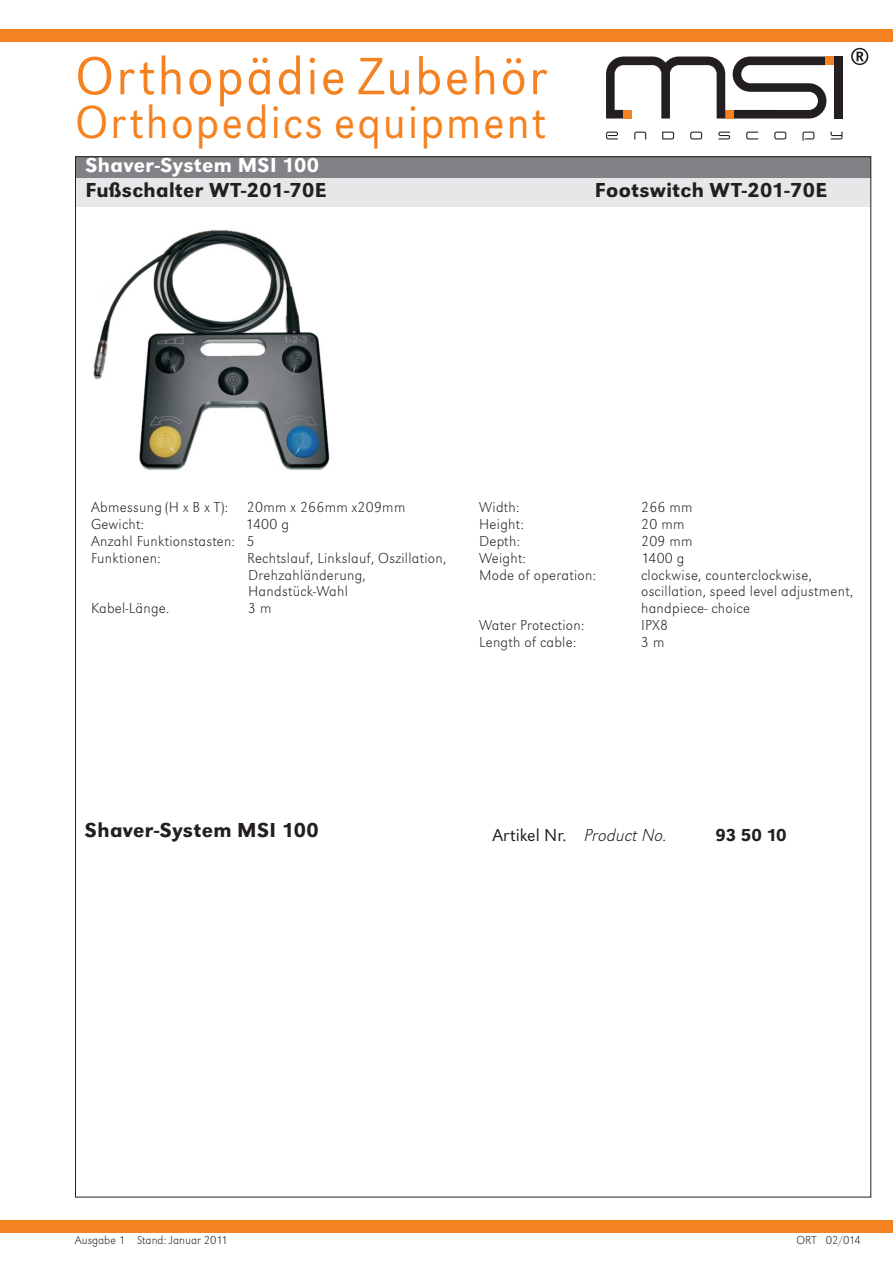
<style>
.page{position:relative;width:893px;height:1263px;background:#fff}
.page>*{position:absolute;margin:0;border:0;box-sizing:border-box;transform-origin:0 0}
.t1{font:55.35px "URW Grotesk T Ligh";letter-spacing:.05em;color:#f58220;scale:.94 1}
.t2{font:48px "URW Grotesk T Ligh";letter-spacing:.05em;color:#f58220;scale:.93 1}
.t3{font:500 21px "URW Grotesk T";letter-spacing:.02em;color:#231f20}
.t4{font:500 21px "URW Grotesk T";letter-spacing:.02em;color:#fff}
.t5{font:18px "URW Grotesk T Ligh";color:#231f20}
.t6{font:500 18px "URW Grotesk T";color:#231f20}
.t7{font:15px/16.8px "URW Grotesk T Extr Ligh";letter-spacing:.02em;color:#231f20}
.t8{font:12px "URW Grotesk T Extr Ligh";color:#231f20}
.s1{font-size:54.6px}
.s2{font-family:"URW Grotesk T Extr Ligh,Italic"}
</style>
<div class="page">
<div style="left:0;top:30px;width:893px;height:12px;background:#f58220"></div>
<div style="left:0;top:1220px;width:893px;height:12px;background:#f58220"></div>
<div style="left:76px;top:177px;width:795px;height:30px;background:#e6e7e9"></div>
<div style="left:75px;top:157px;width:796px;height:21px;background:#808285"></div>
<svg style="left:606px;top:132px;width:236px;height:9px"></svg>
<svg style="left:851px;top:48px;width:17px;height:17px"></svg>
<svg style="left:733px;top:57px;width:93px;height:62px"></svg>
<div style="left:834px;top:57px;width:8px;height:62px;background:#231f20"></div>
<div style="left:725px;top:110px;width:9px;height:9px;background:#f58220"></div>
<svg style="left:606px;top:57px;width:119px;height:62px"></svg>
<div style="left:623px;top:110px;width:9px;height:8px;background:#f58220"></div>
<div style="left:825px;top:57px;width:9px;height:8px;background:#f58220"></div>
<img style="left:93px;top:230px;width:237px;height:241px">
<h1 class="t1" style="left:76px;top:52px;width:503px">Orthopädie <span class="s1">Zubehör</span></h1>
<h2 class="t2" style="left:76px;top:102px;width:507px">Orthopedics equipment</h2>
<h3 class="t4" style="left:85px;top:156px;width:235px">Shaver-System MSI 100</h3>
<h3 class="t3" style="left:86px;top:181px;width:243px">Fußschalter WT-201-70E</h3>
<h3 class="t3" style="left:595px;top:181px;width:234px">Footswitch WT-201-70E</h3>
<p class="t7" style="left:91px;top:499px;width:138px">Abmessung (H x B x T):</p>
<p class="t7" style="left:247px;top:499px;width:160px">20mm x 266mm x209mm</p>
<p class="t7" style="left:91px;top:516px;width:54px">Gewicht:</p>
<p class="t7" style="left:91px;top:516px;width:199px;text-indent:155px">1400 g<br>Anzahl Funktionstasten: 5<br>Funktionen:</p>
<p class="t7" style="left:247px;top:550px;width:201px">Rechtslauf, Linkslauf, Oszillation,<br>Drehzahländerung,<br>Handstück-Wahl</p>
<p class="t7" style="left:91px;top:601px;width:80px">Kabel-Länge.</p>
<p class="t7" style="left:248px;top:601px;width:25px">3 m</p>
<p class="t7" style="left:479px;top:499px;width:42px">Width:</p>
<p class="t7" style="left:641px;top:499px;width:53px">266 mm</p>
<p class="t7" style="left:479px;top:516px;width:46px">Height:</p>
<p class="t7" style="left:641px;top:516px;width:45px">20 mm</p>
<p class="t7" style="left:479px;top:533px;width:42px">Depth:</p>
<p class="t7" style="left:641px;top:533px;width:53px">209 mm</p>
<p class="t7" style="left:479px;top:550px;width:48px">Weight:</p>
<p class="t7" style="left:641px;top:550px;width:45px">1400 g</p>
<p class="t7" style="left:479px;top:567px;width:118px">Mode of operation:</p>
<p class="t7" style="left:641px;top:567px;width:214px">clockwise, counterclockwise, oscillation, speed level adjustment, handpiece- choice</p>
<p class="t7" style="left:479px;top:617px;width:107px">Water Protection:</p>
<p class="t7" style="left:641px;top:617px;width:28px">IPX8</p>
<p class="t7" style="left:479px;top:634px;width:99px">Length of cable:</p>
<p class="t7" style="left:641px;top:634px;width:25px">3 m</p>
<h3 class="t3" style="left:85px;top:821px;width:235px">Shaver-System MSI 100</h3>
<p class="t5" style="left:492px;top:827px;width:176px">Artikel Nr. <span class="s2">Product No.</span></p>
<p class="t6" style="left:715px;top:827px;width:73px">93 50 10</p>
<p class="t8" style="left:75px;top:1234px;width:154px">Ausgabe 1 Stand: Januar 2011</p>
<p class="t8" style="left:796px;top:1234px;width:66px">ORT 02/014</p>
</div>
